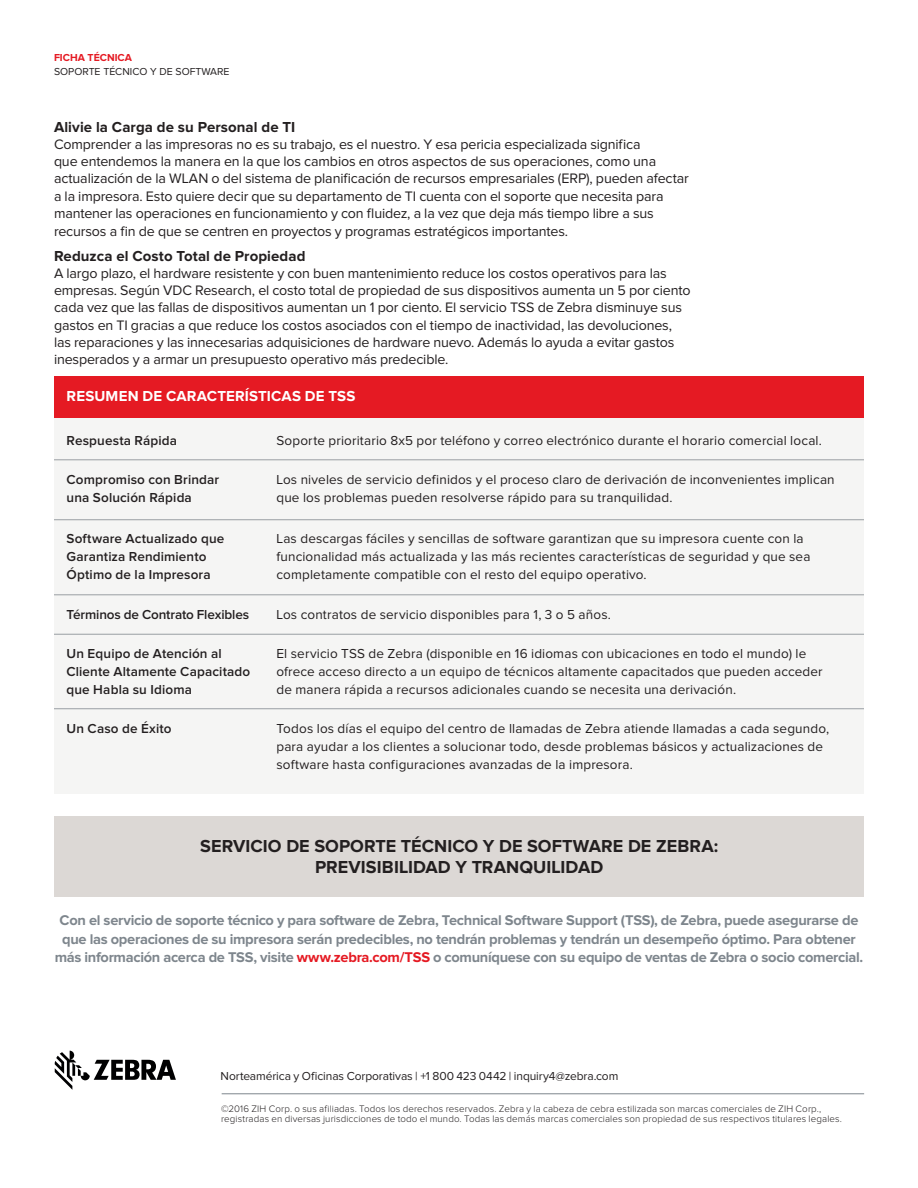
<style>
.page{position:relative;width:918px;height:1188px;background:#fff}
.page>*{position:absolute;margin:0;border:0;box-sizing:border-box;transform-origin:0 0}
.CTA-Call_To_Action{font:700 18px "Proxima Nova";letter-spacing:.005em;color:#231f20}
.Sub_Subhead_Black{font:700 15px "Proxima Nova";letter-spacing:.005em;color:#231f20}
.Sub_Subhead_Black-2{font:700 15px "Proxima Nova";letter-spacing:.01em;color:#fff}
.CTA-Call_To_Action-2{font:700 14.7px/18.8px "Proxima Nova";letter-spacing:-.02em;color:#7e868d;text-align:center}
.Body{font:14.25px/17.4px "Proxima Nova";letter-spacing:-.01em;color:#231f20}
.CTA-Call_To_Action-3{font:13.5px/18px "Proxima Nova";letter-spacing:.01em;color:#231f20}
.CTA-Call_To_Action-4{font:600 13.5px/18px "Proxima Nova";letter-spacing:.01em;color:#231f20}
.CTA-Call_To_Action-5{font:600 13.5px "Proxima Nova";letter-spacing:-.01em;color:#231f20}
.Regional_Address{font:12px "Proxima Nova";letter-spacing:-.01em;color:#231f20}
.t1{font:10.5px "Proxima Nova";color:#231f20}
.t2{font:700 10.5px "Proxima Nova";color:#e51a23}
.Legal{font:300 9.75px/10.5px "Proxima Nova";letter-spacing:.01em;color:#231f20}
.s1{color:#e51a23}
</style>
<div class="page">
<svg style="left:55px;top:1051px;width:121px;height:39px"></svg>
<hr style="left:222px;top:1094px;width:642px;height:1px;background:#7e868d">
<div style="left:55px;top:816px;width:809px;height:81px;background:#dcd8d5"></div>
<div style="left:54px;top:417px;width:810px;height:377px;background:#f5f5f4"></div>
<div style="left:54px;top:376px;width:810px;height:41px;background:#e51a23"></div>
<hr style="left:54px;top:459px;width:810px;height:1px;background:#999ea3">
<hr style="left:54px;top:519px;width:810px;height:1px;background:#999ea3">
<hr style="left:54px;top:594px;width:810px;height:1px;background:#999ea3">
<hr style="left:54px;top:634px;width:810px;height:1px;background:#999ea3">
<hr style="left:54px;top:708px;width:810px;height:1px;background:#999ea3">
<p class="t2" style="left:54px;top:53px;width:79px">FICHA TÉCNICA</p>
<p class="t1" style="left:54px;top:67px;width:177px">SOPORTE TÉCNICO Y DE SOFTWARE</p>
<p class="Sub_Subhead_Black" style="left:54px;top:120px;width:243px">Alivie la Carga de su Personal de TI</p>
<p class="Body" style="left:54px;top:136px;width:637px">Comprender a las impresoras no es su trabajo, es el nuestro. Y esa pericia especializada significa<br>que entendemos la manera en la que los cambios en otros aspectos de sus operaciones, como una actualización de la WLAN o del sistema de planificación de recursos empresariales (ERP), pueden afectar a la impresora. Esto quiere decir que su departamento de TI cuenta con el soporte que necesita para mantener las operaciones en funcionamiento y con fluidez, a la vez que deja más tiempo libre a sus recursos a fin de que se centren en proyectos y programas estratégicos importantes.</p>
<p class="Sub_Subhead_Black" style="left:54px;top:249px;width:253px">Reduzca el Costo Total de Propiedad</p>
<p class="Body" style="left:54px;top:265px;width:638px">A largo plazo, el hardware resistente y con buen mantenimiento reduce los costos operativos para las empresas. Según VDC Research, el costo total de propiedad de sus dispositivos aumenta un 5 por ciento cada vez que las fallas de dispositivos aumentan un 1 por ciento. El servicio TSS de Zebra disminuye sus gastos en TI gracias a que reduce los costos asociados con el tiempo de inactividad, las devoluciones, las reparaciones y las innecesarias adquisiciones de hardware nuevo. Además lo ayuda a evitar gastos inesperados y a armar un presupuesto operativo más predecible.</p>
<p class="Sub_Subhead_Black-2" style="left:67px;top:389px;width:290px">RESUMEN DE CARACTERÍSTICAS DE TSS</p>
<p class="CTA-Call_To_Action-4" style="left:67px;top:432px;width:112px">Respuesta Rápida</p>
<p class="CTA-Call_To_Action-3" style="left:276px;top:432px;width:547px">Soporte prioritario 8x5 por teléfono y correo electrónico durante el horario comercial local.</p>
<p class="CTA-Call_To_Action-4" style="left:67px;top:471px;width:154px">Compromiso con Brindar una Solución Rápida</p>
<p class="CTA-Call_To_Action-3" style="left:276px;top:471px;width:560px">Los niveles de servicio definidos y el proceso claro de derivación de inconvenientes implican que los problemas pueden resolverse rápido para su tranquilidad.</p>
<p class="CTA-Call_To_Action-4" style="left:67px;top:530px;width:159px">Software Actualizado que<br>Garantiza Rendimiento<br>Óptimo de la Impresora</p>
<p class="CTA-Call_To_Action-3" style="left:276px;top:530px;width:536px">Las descargas fáciles y sencillas de software garantizan que su impresora cuente con la funcionalidad más actualizada y las más recientes características de seguridad y que sea completamente compatible con el resto del equipo operativo.</p>
<p class="CTA-Call_To_Action-5" style="left:67px;top:608px;width:184px">Términos de Contrato Flexibles</p>
<p class="CTA-Call_To_Action-3" style="left:276px;top:606px;width:336px">Los contratos de servicio disponibles para 1, 3 o 5 años.</p>
<p class="CTA-Call_To_Action-4" style="left:67px;top:645px;width:185px">Un Equipo de Atención al<br>Cliente Altamente Capacitado que Habla su Idioma</p>
<p class="CTA-Call_To_Action-3" style="left:276px;top:645px;width:548px">El servicio TSS de Zebra (disponible en 16 idiomas con ubicaciones en todo el mundo) le ofrece acceso directo a un equipo de técnicos altamente capacitados que pueden acceder de manera rápida a recursos adicionales cuando se necesita una derivación.</p>
<p class="CTA-Call_To_Action-4" style="left:67px;top:720px;width:107px">Un Caso de Éxito</p>
<p class="CTA-Call_To_Action-3" style="left:276px;top:720px;width:554px">Todos los días el equipo del centro de llamadas de Zebra atiende llamadas a cada segundo, para ayudar a los clientes a solucionar todo, desde problemas básicos y actualizaciones de software hasta configuraciones avanzadas de la impresora.</p>
<p class="CTA-Call_To_Action" style="left:200px;top:838px;width:519px">SERVICIO DE SOPORTE TÉCNICO Y DE SOFTWARE DE ZEBRA:</p>
<p class="CTA-Call_To_Action" style="left:315px;top:859px;width:290px">PREVISIBILIDAD Y TRANQUILIDAD</p>
<p class="CTA-Call_To_Action-2" style="left:55px;top:911px;width:810px">Con el servicio de soporte técnico y para software de Zebra, Technical Software Support (TSS), de Zebra, puede asegurarse de que las operaciones de su impresora serán predecibles, no tendrán problemas y tendrán un desempeño óptimo. Para obtener más información acerca de TSS, visite <span class="s1">www.zebra.com/TSS</span> o comuníquese con su equipo de ventas de Zebra o socio comercial.</p>
<p class="Regional_Address" style="left:221px;top:1071px;width:399px">Norteamérica y Oficinas Corporativas | +1 800 423 0442 | inquiry4@zebra.com</p>
<p class="Legal" style="left:221px;top:1104px;width:623px">©2016 ZIH Corp. o sus afiliadas. Todos los derechos reservados. Zebra y la cabeza de cebra estilizada son marcas comerciales de ZIH Corp., registradas en diversas jurisdicciones de todo el mundo. Todas las demás marcas comerciales son propiedad de sus respectivos titulares legales.</p>
</div>
